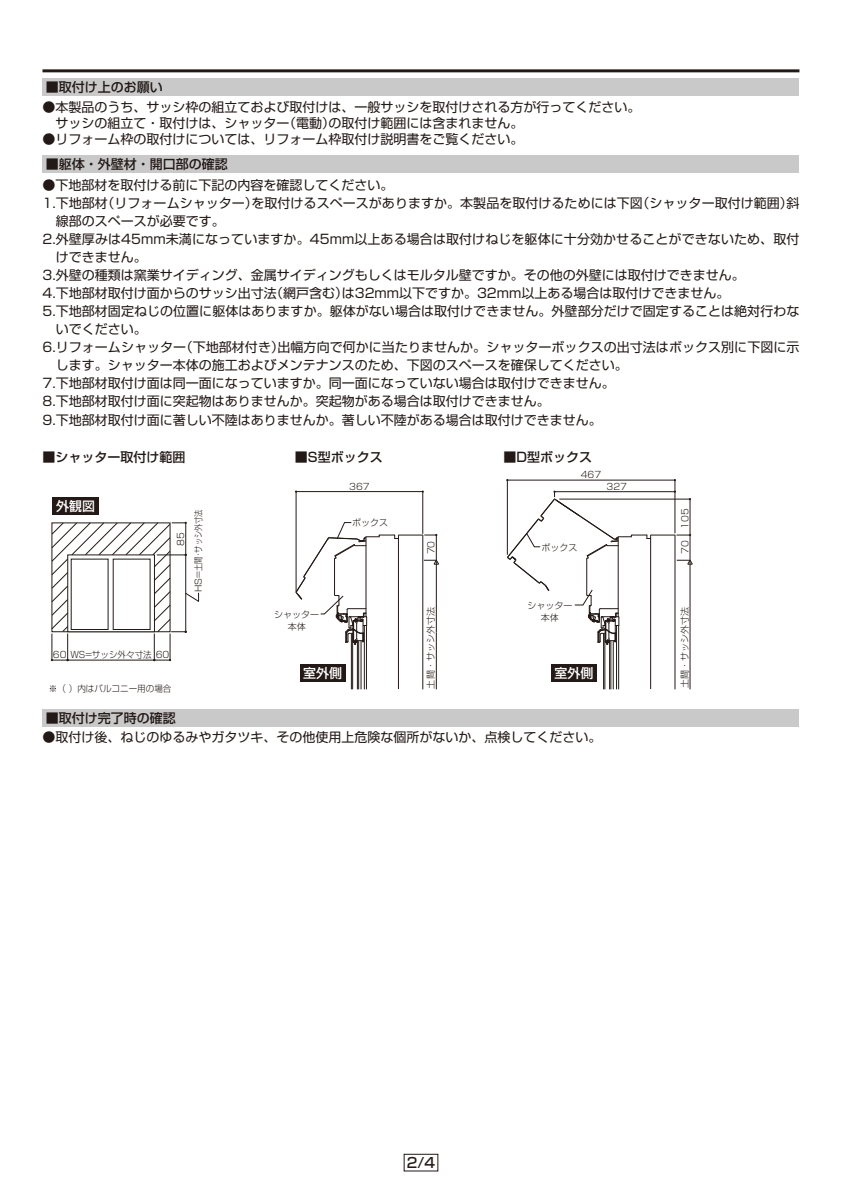
<style>
.page{position:relative;width:842px;height:1191px;background:#fff}
.page>*{position:absolute;margin:0;border:0;box-sizing:border-box;transform-origin:0 0}
.t1{font:14px "Shin Go Pro Medium 90 msp RKSJ H";color:#231916}
.t2{font:13px/18px "Shin Go Pro Regular 90 msp RKSJ H";color:#231916}
.t3{font:13px "Shin Go Pro Medium 90 msp RKSJ H";color:#231916}
.t4{font:13px "Shin Go Pro Medium 90 msp RKSJ H";color:#fff}
.t5{font:9px/12px "Shin Go Pro Light 90 msp RKSJ H";color:#231916;text-align:center}
.t6{font:9px "Shin Go Pro Light 90 msp RKSJ H";color:#231916;scale:.95 1}
</style>
<div class="page">
<hr style="left:43px;top:69px;width:756px;height:3px;background:#231916">
<div style="left:43px;top:156px;width:756px;height:17px;background:#c9c9ca"></div>
<svg style="left:51px;top:522px;width:148px;height:139px"></svg>
<div style="left:52px;top:497px;width:47px;height:17px;background:#231916"></div>
<div style="left:300px;top:664px;width:45px;height:17px;background:#231916"></div>
<hr style="left:436px;top:632px;width:1px;height:57px;background:#231916">
<hr style="left:358px;top:640px;width:1px;height:49px;background:#231916">
<hr style="left:357px;top:640px;width:1px;height:49px;background:#231916">
<hr style="left:352px;top:633px;width:1px;height:56px;background:#231916">
<hr style="left:351px;top:633px;width:1px;height:56px;background:#231916">
<hr style="left:364px;top:625px;width:1px;height:64px;background:#231916">
<hr style="left:361px;top:640px;width:1px;height:49px;background:#231916">
<hr style="left:366px;top:625px;width:1px;height:64px;background:#231916">
<hr style="left:296px;top:491px;width:127px;height:1px;background:#231916">
<hr style="left:296px;top:491px;width:1px;height:101px;background:#231916">
<hr style="left:423px;top:491px;width:1px;height:43px;background:#231916">
<div style="left:551px;top:664px;width:46px;height:17px;background:#231916"></div>
<hr style="left:690px;top:632px;width:1px;height:57px;background:#231916">
<hr style="left:611px;top:640px;width:1px;height:49px;background:#231916">
<hr style="left:609px;top:640px;width:1px;height:49px;background:#231916">
<hr style="left:605px;top:633px;width:1px;height:56px;background:#231916">
<hr style="left:603px;top:633px;width:1px;height:56px;background:#231916">
<hr style="left:616px;top:625px;width:1px;height:64px;background:#231916">
<hr style="left:613px;top:640px;width:1px;height:49px;background:#231916">
<hr style="left:618px;top:625px;width:1px;height:64px;background:#231916">
<hr style="left:507px;top:480px;width:168px;height:1px;background:#231916">
<hr style="left:675px;top:480px;width:1px;height:53px;background:#231916">
<hr style="left:507px;top:480px;width:1px;height:75px;background:#231916">
<hr style="left:650px;top:535px;width:1px;height:154px;background:#231916">
<hr style="left:675px;top:535px;width:1px;height:154px;background:#231916">
<svg style="left:507px;top:490px;width:186px;height:154px"></svg>
<hr style="left:398px;top:535px;width:1px;height:154px;background:#231916">
<hr style="left:423px;top:535px;width:1px;height:154px;background:#231916">
<svg style="left:295px;top:522px;width:144px;height:122px"></svg>
<div style="left:43px;top:709px;width:756px;height:17px;background:#c9c9ca"></div>
<div style="left:404px;top:1154px;width:34px;height:17px;border:1px solid #231916"></div>
<div style="left:43px;top:79px;width:756px;height:17px;background:#c9c9ca"></div>
<p class="t3" style="left:46px;top:82px;width:118px">■取付け上のお願い</p>
<p class="t2" style="left:43px;top:100px;width:599px;line-height:16px">●本製品のうち、サッシ枠の組立ておよび取付けは、一般サッシを取付けされる方が行ってください。　サッシの組立て・取付けは、シャッター（電動）の取付け範囲には含まれません。</p>
<p class="t2" style="left:43px;top:131px;width:482px">●リフォーム枠の取付けについては、リフォーム枠取付け説明書をご覧ください。</p>
<p class="t3" style="left:46px;top:160px;width:183px">■躯体・外壁材・開口部の確認</p>
<p class="t2" style="left:43px;top:178px;width:353px">●下地部材を取付ける前に下記の内容を確認してください。</p>
<p class="t2" style="left:56px;top:196px;width:745px;text-indent:-13px">1. 下地部材（リフォームシャッター）を取付けるスペースがありますか。本製品を取付けるためには下図（シャッター取付け範囲）斜線部のスペースが必要です。</p>
<p class="t2" style="left:43px;top:232px;width:758px">2. 外壁厚みは45mm未満になっていますか。45mm以上ある場合は取付けねじを躯体に十分効かせることができないため、取付</p>
<p class="t2" style="left:56px;top:250px;width:92px">けできません。</p>
<p class="t2" style="left:43px;top:268px;width:704px">3.外壁の種類は窯業サイディング、金属サイディングもしくはモルタル壁ですか。その他の外壁には取付けできません。</p>
<p class="t2" style="left:43px;top:286px;width:688px">4.下地部材取付け面からのサッシ出寸法（網戸含む）は32mm以下ですか。32mm以上ある場合は取付けできません。</p>
<p class="t2" style="left:56px;top:304px;width:745px;text-indent:-13px">5. 下地部材固定ねじの位置に躯体はありますか。躯体がない場合は取付けできません。外壁部分だけで固定することは絶対行わないでください。</p>
<p class="t2" style="left:43px;top:340px;width:758px">6. リフォームシャッター（下地部材付き）出幅方向で何かに当たりませんか。シャッターボックスの出寸法はボックス別に下図に示</p>
<p class="t2" style="left:56px;top:358px;width:574px">します。シャッター本体の施工およびメンテナンスのため、下図のスペースを確保してください。</p>
<p class="t2" style="left:43px;top:376px;width:574px">7.下地部材取付け面は同一面になっていますか。同一面になっていない場合は取付けできません。</p>
<p class="t2" style="left:43px;top:394px;width:509px">8.下地部材取付け面に突起物はありませんか。突起物がある場合は取付けできません。</p>
<p class="t2" style="left:43px;top:412px;width:561px">9.下地部材取付け面に著しい不陸はありませんか。著しい不陸がある場合は取付けできません。</p>
<p class="t3" style="left:43px;top:452px;width:144px">■シャッター取付け範囲</p>
<p class="t3" style="left:295px;top:452px;width:89px">■S型ボックス</p>
<p class="t3" style="left:503px;top:452px;width:90px">■D型ボックス</p>
<p class="t4" style="left:56px;top:501px;width:40px">外観図</p>
<p class="t5" style="left:176px;top:546px;width:15px;rotate:-90deg">85</p>
<p class="t5" style="left:194px;top:592px;width:84px;rotate:-90deg">HS=土間・サッシ外寸法</p>
<p class="t5" style="left:53px;top:650px;width:118px">60 WS=サッシ外々寸法 60</p>
<p class="t6" style="left:49px;top:685px;width:130px">※（ ）内はバルコニー用の場合</p>
<p class="t5" style="left:349px;top:481px;width:22px">367</p>
<p class="t5" style="left:352px;top:518px;width:37px">ボックス</p>
<p class="t5" style="left:274px;top:610px;width:46px">シャッター本体</p>
<p class="t4" style="left:303px;top:668px;width:40px">室外側</p>
<p class="t5" style="left:426px;top:554px;width:15px;rotate:-90deg">70</p>
<p class="t5" style="left:426px;top:688px;width:83px;rotate:-90deg">土間・サッシ外寸法</p>
<p class="t5" style="left:581px;top:470px;width:22px">467</p>
<p class="t5" style="left:607px;top:482px;width:22px">327</p>
<p class="t5" style="left:542px;top:542px;width:37px">ボックス</p>
<p class="t5" style="left:527px;top:600px;width:46px">シャッター本体</p>
<p class="t4" style="left:554px;top:668px;width:40px">室外側</p>
<p class="t3" style="left:46px;top:713px;width:131px">■取付け完了時の確認</p>
<p class="t2" style="left:43px;top:730px;width:560px">●取付け後、ねじのゆるみやガタツキ、その他使用上危険な個所がないか、点検してください。</p>
<p class="t5" style="left:680px;top:529px;width:22px;rotate:-90deg">105</p>
<p class="t5" style="left:680px;top:554px;width:15px;rotate:-90deg">70</p>
<p class="t5" style="left:680px;top:688px;width:83px;rotate:-90deg">土間・サッシ外寸法</p>
<p class="t1" style="left:407px;top:1157px;width:30px">2/4</p>
</div>
